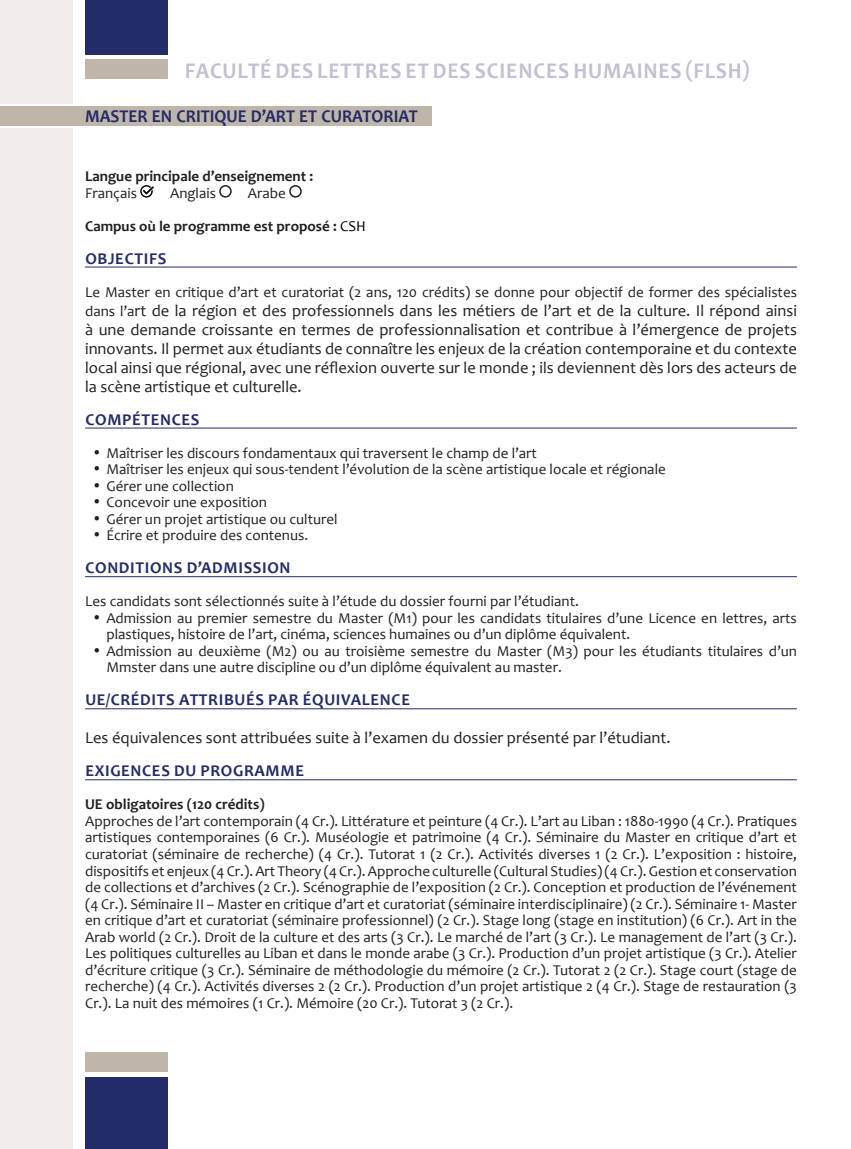
<style>
.page{position:relative;width:851px;height:1149px;background:#fff}
.page>*{position:absolute;margin:0;border:0;box-sizing:border-box;transform-origin:0 0}
.Title_name{font:700 22.5px "Candara";letter-spacing:.04em;color:#c1c0d4;scale:.95 1}
.Title_name-2{font:700 18px "Candara";color:#242b69;scale:.95 1}
.R1to7{font:16.5px/18.9px "Candara";color:#231f20;text-align:justify}
.Title_Underline{font:700 16.5px "Candara";letter-spacing:.04em;color:#242b69}
.R1to7-2{font:15px/16.5px "Candara";color:#231f20}
.t1{font:700 15px "Candara";color:#231f20}
.s1{font-weight:400;color:#000}
.s2{font-size:15px}
</style>
<div class="page">
<div style="left:85px;top:1076px;width:83px;height:72px;background:#242b69"></div>
<div style="left:85px;top:1051px;width:83px;height:19px;background:#bfb5a9"></div>
<div style="left:85px;top:60px;width:83px;height:19px;background:#bfb5a9"></div>
<div style="left:85px;top:0;width:83px;height:54px;background:#242b69"></div>
<div style="left:0;top:106px;width:431px;height:19px;background:#bfb5a9"></div>
<hr style="left:85px;top:266px;width:711px;height:1px;background:#242b69">
<hr style="left:85px;top:427px;width:711px;height:1px;background:#242b69">
<hr style="left:85px;top:576px;width:711px;height:1px;background:#242b69">
<hr style="left:85px;top:708px;width:711px;height:1px;background:#242b69">
<hr style="left:85px;top:779px;width:711px;height:1px;background:#242b69">
<svg style="left:140px;top:185px;width:14px;height:12px"></svg>
<div style="left:219px;top:185px;width:13px;height:12px;border:2px solid #231f20;border-radius:50%"></div>
<div style="left:289px;top:185px;width:13px;height:12px;border:2px solid #231f20;border-radius:50%"></div>
<div style="left:0;top:0;width:72px;height:103px;background:#f1edea"></div>
<div style="left:0;top:129px;width:72px;height:1019px;background:#f1edea"></div>
<p class="Title_name" style="left:185px;top:57px;width:596px">FACULTÉ DES LETTRES ET DES SCIENCES HUMAINES (FLSH)</p>
<p class="Title_name-2" style="left:85px;top:105px;width:352px">MASTER EN CRITIQUE D’ART ET CURATORIAT</p>
<p class="t1" style="left:85px;top:167px;width:230px">Langue principale d’enseignement :</p>
<p class="R1to7-2" style="left:85px;top:184px;width:53px">Français</p>
<p class="R1to7-2" style="left:170px;top:184px;width:47px">Anglais</p>
<p class="R1to7-2" style="left:248px;top:184px;width:39px">Arabe</p>
<p class="t1" style="left:85px;top:217px;width:282px">Campus où le programme est proposé : <span class="s1">CSH</span></p>
<p class="Title_Underline" style="left:85px;top:248px;width:82px">OBJECTIFS</p>
<p class="R1to7-2" style="left:85px;top:283px;width:713px">Le Master en critique d’art et curatoriat (2 ans, 120 crédits) se donne pour objectif de former des spécialistes</p>
<p class="R1to7" style="left:85px;top:301px;width:713px"><span class="s2">dans l’a</span>rt de la région et des professionnels dans les métiers de l’art et de la culture. Il répond ainsi à une demande croissante en termes de professionnalisation et contribue à l’émergence de projets innovants. Il permet aux étudiants de connaître les enjeux de la création contemporaine et du contexte local ainsi que régional, avec une réflexion ouverte sur le monde ; ils deviennent dès lors des acteurs de la scène artistique et culturelle.</p>
<p class="Title_Underline" style="left:85px;top:409px;width:115px">COMPÉTENCES</p>
<p class="R1to7-2" style="left:94px;top:444px;width:445px">• Maîtriser les discours fondamentaux qui traversent le champ de l’art</p>
<p class="R1to7-2" style="left:94px;top:461px;width:573px">• Maîtriser les enjeux qui sous-tendent l’évolution de la scène artistique locale et régionale</p>
<p class="R1to7-2" style="left:94px;top:477px;width:142px">• Gérer une collection</p>
<p class="R1to7-2" style="left:94px;top:494px;width:175px">• Concevoir une exposition</p>
<p class="R1to7-2" style="left:94px;top:510px;width:245px">• Gérer un projet artistique ou culturel</p>
<p class="R1to7-2" style="left:94px;top:527px;width:216px">• Écrire et produire des contenus.</p>
<p class="Title_Underline" style="left:85px;top:558px;width:207px">CONDITIONS D’ADMISSION</p>
<p class="R1to7-2" style="left:85px;top:593px;width:495px">Les candidats sont sélectionnés suite à l’étude du dossier fourni par l’étudiant.</p>
<p class="R1to7-2" style="left:106px;top:609px;width:692px;text-indent:-13px">• Admission au premier semestre du Master (M1) pour les candidats titulaires d’une Licence en lettres, arts plastiques, histoire de l’art, cinéma, sciences humaines ou d’un diplôme équivalent.</p>
<p class="R1to7-2" style="left:106px;top:642px;width:692px;text-indent:-13px">• Admission au deuxième (M2) ou au troisième semestre du Master (M3) pour les étudiants titulaires d’un<br>Mmster dans une autre discipline ou d’un diplôme équivalent au master.</p>
<p class="Title_Underline" style="left:85px;top:690px;width:326px">UE/CRÉDITS ATTRIBUÉS PAR ÉQUIVALENCE</p>
<p class="R1to7" style="left:85px;top:728px;width:587px">Les équivalences sont attribuées suite à l’examen du dossier présenté par l’étudiant.</p>
<p class="Title_Underline" style="left:85px;top:760px;width:220px">EXIGENCES DU PROGRAMME</p>
<p class="t1" style="left:85px;top:795px;width:181px">UE obligatoires (120 crédits)</p>
<p class="R1to7-2" style="left:85px;top:812px;width:713px;text-align:justify">Approches de l’art contemporain (4 Cr.). Littérature et peinture (4 Cr.). L’art au Liban : 1880-1990 (4 Cr.). Pratiques artistiques contemporaines (6 Cr.). Muséologie et patrimoine (4 Cr.). Séminaire du Master en critique d’art et curatoriat (séminaire de recherche) (4 Cr.). Tutorat 1 (2 Cr.). Activités diverses 1 (2 Cr.). L’exposition : histoire, dispositifs et enjeux (4 Cr.). Art Theory (4 Cr.). Approche culturelle (Cultural Studies) (4 Cr.). Gestion et conservation de collections et d’archives (2 Cr.). Scénographie de l’exposition (2 Cr.). Conception et production de l’événement (4 Cr.). Séminaire II – Master en critique d’art et curatoriat (séminaire interdisciplinaire) (2 Cr.). Séminaire 1- Master en critique d’art et curatoriat (séminaire professionnel) (2 Cr.). Stage long (stage en institution) (6 Cr.). Art in the Arab world (2 Cr.). Droit de la culture et des arts (3 Cr.). Le marché de l’art (3 Cr.). Le management de l’art (3 Cr.).<br>Les politiques culturelles au Liban et dans le monde arabe (3 Cr.). Production d’un projet artistique (3 Cr.). Atelier d’écriture critique (3 Cr.). Séminaire de méthodologie du mémoire (2 Cr.). Tutorat 2 (2 Cr.). Stage court (stage de recherche) (4 Cr.). Activités diverses 2 (2 Cr.). Production d’un projet artistique 2 (4 Cr.). Stage de restauration (3<br>Cr.). La nuit des mémoires (1 Cr.). Mémoire (20 Cr.). Tutorat 3 (2 Cr.).</p>
</div>
